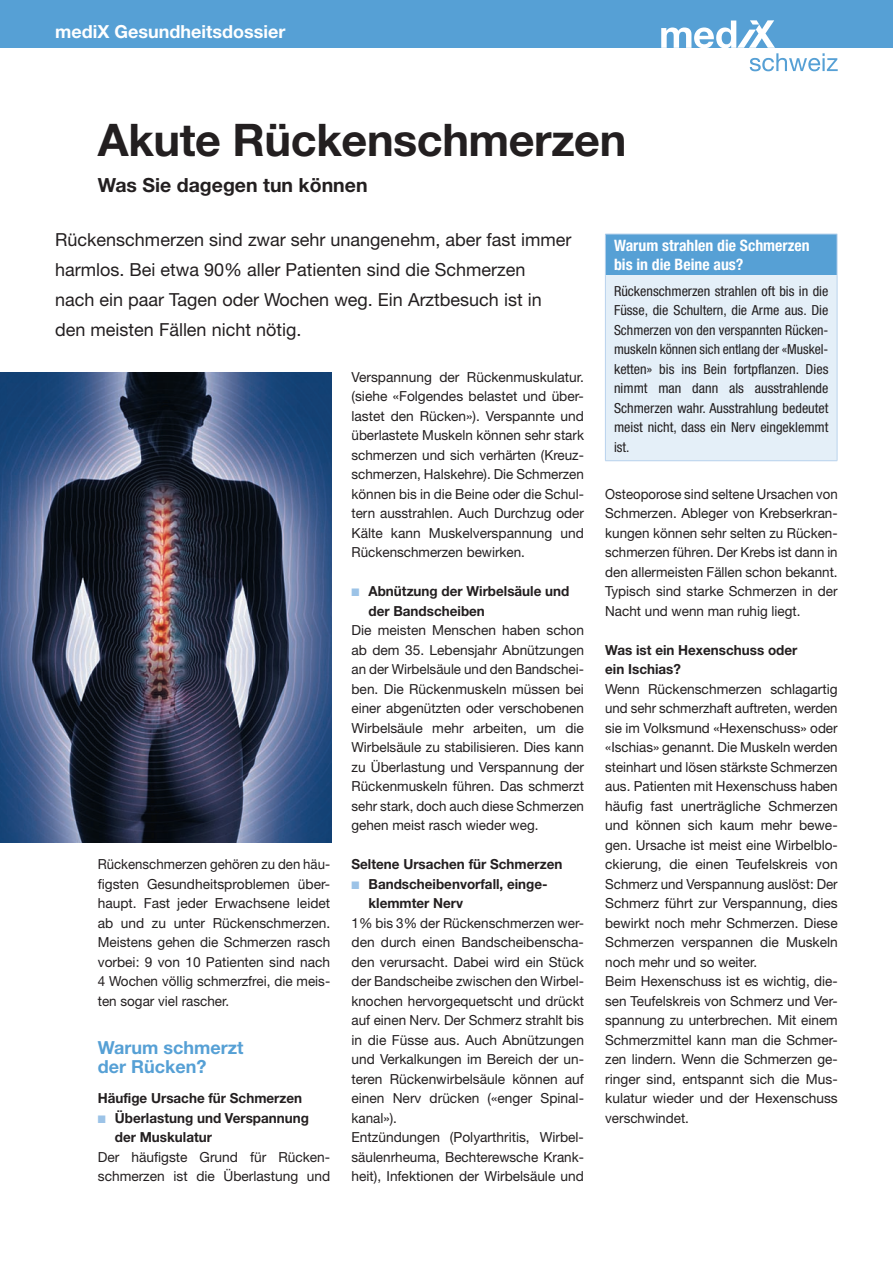
<style>
.page{position:relative;width:893px;height:1263px;background:#fff}
.page>*{position:absolute;margin:0;border:0;box-sizing:border-box;transform-origin:0 0}
.t1{font:700 45px "Helvetica Neue";letter-spacing:-.01em;color:#231f20}
.t2{font:700 19.5px "Helvetica Neue";color:#231f20}
.t3{font:18px/30px "Helvetica Neue";color:#231f20}
.t4{font:700 18px/19.5px "Helvetica Neue";color:#56a0d5}
.t5{font:700 18px "Helvetica Neue";color:#fff}
.t6{font:700 condensed 15.75px/18.8px "Helvetica Neue";color:#fff}
.t7{font:13.8px/19.5px "Helvetica Neue";color:#231f20}
.t8{font:13.8px/19.5px "Helvetica Neue";color:#231f20;text-align:justify;scale:.95 1}
.t9{font:condensed 13.8px/19.5px "Helvetica Neue";color:#231f20;text-align:justify}
.t10{font:700 13.8px/19.5px "Helvetica Neue";color:#231f20}
.s1{color:#9cc3e7}
</style>
<div class="page">
<img style="left:0;top:372px;width:331px;height:470px">
<div style="left:0;top:0;width:893px;height:47px;background:#56a0d5"></div>
<svg style="left:661px;top:20px;width:177px;height:51px"></svg>
<div style="left:605px;top:234px;width:232px;height:41px;background:#56a0d5"></div>
<div style="left:605px;top:275px;width:232px;height:186px;background:#e4eff8"></div>
<hr style="left:605px;top:234px;width:232px;height:1px;background:#b9d3ed">
<hr style="left:605px;top:234px;width:1px;height:41px;background:#b9d3ed">
<hr style="left:837px;top:234px;width:1px;height:41px;background:#b9d3ed">
<hr style="left:605px;top:275px;width:1px;height:186px;background:#b9d3ed">
<hr style="left:837px;top:275px;width:1px;height:186px;background:#b9d3ed">
<hr style="left:605px;top:460px;width:232px;height:1px;background:#b9d3ed">
<h3 class="t5" style="left:55px;top:20px;width:232px">mediX Gesundheitsdossier</h3>
<h1 class="t1" style="left:98px;top:112px;width:530px">Akute Rückenschmerzen</h1>
<h2 class="t2" style="left:98px;top:173px;width:271px">Was Sie dagegen tun können</h2>
<h3 class="t3" style="left:55px;top:225px;width:518px">Rückenschmerzen sind zwar sehr unangenehm, aber fast immer harmlos. Bei etwa 90% aller Patienten sind die Schmerzen<br>nach ein paar Tagen oder Wochen weg. Ein Arztbesuch ist in den meisten Fällen nicht nötig.</h3>
<p class="t8" style="left:98px;top:854px;width:246px">Rückenschmerzen gehören zu den häu&shy;figsten Gesundheitsproblemen über&shy;haupt. Fast jeder Erwachsene leidet ab und zu unter Rückenschmerzen.<br>Meistens gehen die Schmerzen rasch vorbei: 9 von 10 Patienten sind nach 4 Wochen völlig schmerzfrei, die meis&shy;ten sogar viel rascher.</p>
<h3 class="t4" style="left:98px;top:1037px;width:147px">Warum schmerzt der Rücken?</h3>
<p class="t10" style="left:98px;top:1088px;width:206px">Häufige Ursache für Schmerzen</p>
<p class="t10" style="left:115px;top:1108px;width:196px;text-indent:-17px"><span class="s1">■</span> Überlastung und Verspannung der Muskulatur</p>
<p class="t7" style="left:98px;top:1147px;width:234px">Der häufigste Grund für Rücken&shy;schmerzen ist die Überlastung und</p>
<p class="t7" style="left:351px;top:367px;width:234px;text-align:justify">Verspannung der Rückenmuskulatur. (siehe «Folgendes belastet und über&shy;lastet den Rücken»). Verspannte und überlastete Muskeln können sehr stark schmerzen und sich verhärten (Kreuz&shy;schmerzen, Halskehre). Die Schmerzen können bis in die Beine oder die Schul&shy;tern ausstrahlen. Auch Durchzug oder Kälte kann Muskelverspannung und Rückenschmerzen bewirken.</p>
<p class="t10" style="left:368px;top:581px;width:202px;text-indent:-17px"><span class="s1">■</span> Abnützung der Wirbelsäule und der Bandscheiben</p>
<p class="t7" style="left:351px;top:620px;width:234px;text-align:justify">Die meisten Menschen haben schon ab dem 35. Lebensjahr Abnützungen an der Wirbelsäule und den Bandschei&shy;ben. Die Rückenmuskeln müssen bei einer abgenützten oder verschobenen Wirbelsäule mehr arbeiten, um die Wirbelsäule zu stabilisieren. Dies kann zu Überlastung und Verspannung der Rückenmuskeln führen. Das schmerzt sehr stark, doch auch diese Schmerzen gehen meist rasch wieder weg.</p>
<p class="t10" style="left:351px;top:854px;width:212px">Seltene Ursachen für Schmerzen</p>
<p class="t10" style="left:368px;top:874px;width:181px;text-indent:-17px"><span class="s1">■</span> Bandscheibenvorfall, einge&shy;klemmter Nerv</p>
<p class="t7" style="left:351px;top:913px;width:234px">1% bis 3% der Rückenschmerzen wer&shy;den durch einen Bandscheibenscha&shy;den verursacht. Dabei wird ein Stück der Bandscheibe zwischen den Wirbel&shy;knochen hervorgequetscht und drückt auf einen Nerv. Der Schmerz strahlt bis in die Füsse aus. Auch Abnützungen und Verkalkungen im Bereich der un&shy;teren Rückenwirbelsäule können auf einen Nerv drücken («enger Spinal&shy;kanal»).<br>Entzündungen (Polyarthritis, Wirbel&shy;säulenrheuma, Bechterewsche Krank&shy;heit), Infektionen der Wirbelsäule und</p>
<p class="t6" style="left:614px;top:236px;width:197px">Warum strahlen die Schmerzen bis in die Beine aus?</p>
<p class="t9" style="left:614px;top:281px;width:216px">Rückenschmerzen strahlen oft bis in die Füsse, die Schultern, die Arme aus. Die Schmerzen von den verspannten Rücken&shy;muskeln können sich entlang der «Muskel&shy;ketten» bis ins Bein fortpflanzen. Dies nimmt man dann als ausstrahlende Schmerzen wahr. Ausstrahlung bedeutet meist nicht, dass ein Nerv eingeklemmt ist.</p>
<p class="t8" style="left:605px;top:484px;width:246px">Osteoporose sind seltene Ursachen von Schmerzen. Ableger von Krebserkran&shy;kungen können sehr selten zu Rücken&shy;schmerzen führen. Der Krebs ist dann in den allermeisten Fällen schon bekannt.<br>Typisch sind starke Schmerzen in der Nacht und wenn man ruhig liegt.</p>
<p class="t10" style="left:605px;top:640px;width:194px">Was ist ein Hexenschuss oder ein Ischias?</p>
<p class="t7" style="left:605px;top:679px;width:234px">Wenn Rückenschmerzen schlagartig und sehr schmerzhaft auftreten, werden sie im Volksmund «Hexenschuss» oder «Ischias» genannt. Die Muskeln werden steinhart und lösen stärkste Schmerzen aus. Patienten mit Hexenschuss haben häufig fast unerträgliche Schmerzen und können sich kaum mehr bewe&shy;gen. Ursache ist meist eine Wirbelblo&shy;ckierung, die einen Teufelskreis von Schmerz und Verspannung auslöst: Der Schmerz führt zur Verspannung, dies bewirkt noch mehr Schmerzen. Diese Schmerzen verspannen die Muskeln noch mehr und so weiter.<br>Beim Hexenschuss ist es wichtig, die&shy;sen Teufelskreis von Schmerz und Ver&shy;spannung zu unterbrechen. Mit einem Schmerzmittel kann man die Schmer&shy;zen lindern. Wenn die Schmerzen ge&shy;ringer sind, entspannt sich die Mus&shy;kulatur wieder und der Hexenschuss verschwindet.</p>
</div>
